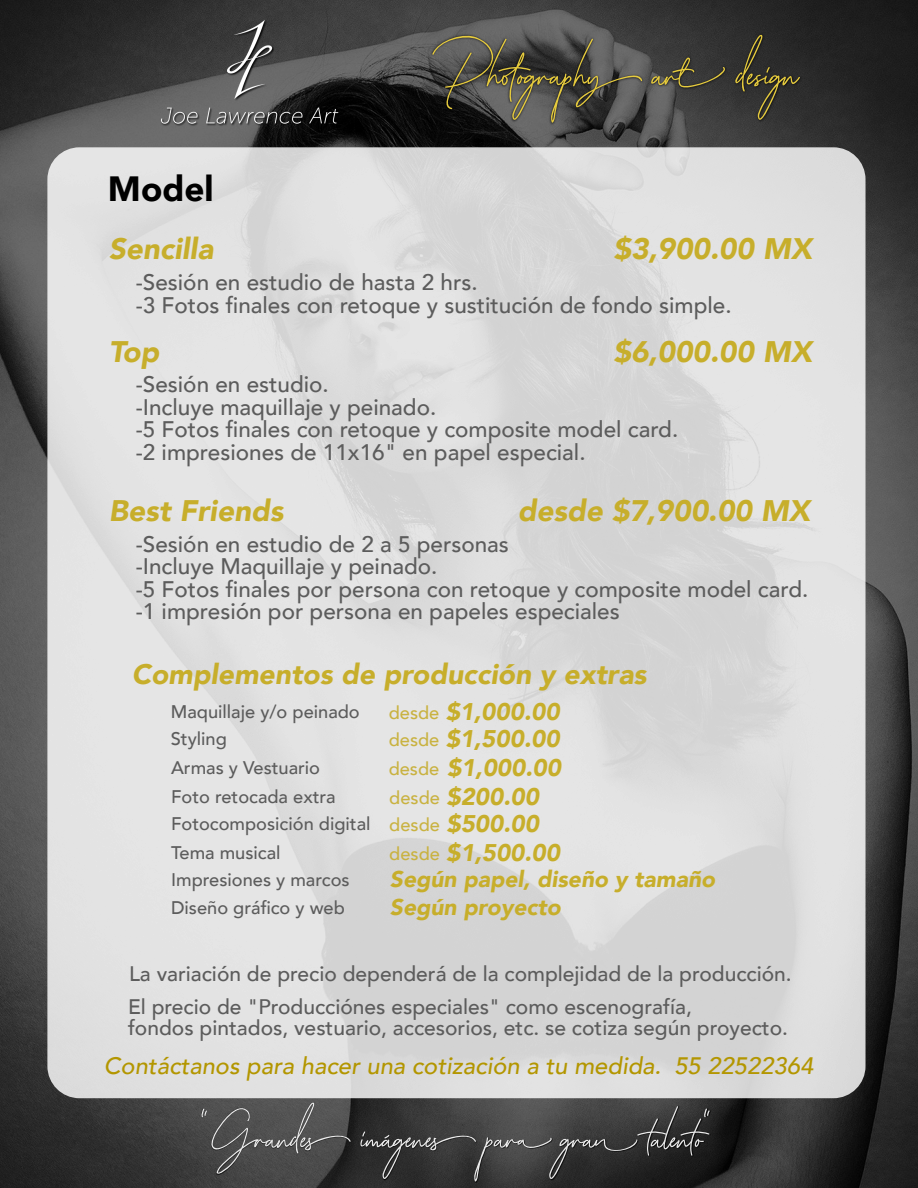
<style>
.page{position:relative;width:918px;height:1188px;background:#fff}
.page>*{position:absolute;margin:0;border:0;box-sizing:border-box;transform-origin:0 0}
.t1{font:68.4px "Katherine Script";color:#e6cb3e}
.t2{font:61.5px "Katherine Script";color:#ebebeb}
.t3{font:900 34.95px "Avenir";color:#000}
.t4{font:italic 900 29.7px "Avenir";color:#c7ae2b}
.t5{font:italic 900 28.2px "Avenir";color:#c7ae2b}
.t6{font:italic 900 24px "Avenir";color:#c7ae2b}
.t7{font:italic 500 23.85px "Avenir";color:#b39600}
.t8{font:italic 900 22.8px "Avenir";color:#c7ae2b}
.t9{font:500 22.5px/22.5px "Avenir";color:#5c5c5c}
.t10{font:500 21px/21px "Avenir";color:#5c5c5c}
.t11{font:500 18.3px/29px "Avenir";color:#5c5c5c}
.s1{font-weight:500;font-style:normal;font-size:18.3px;color:#c9b241}
.s2{color:#c9b241}
.s3{font-weight:900;font-style:italic;font-size:24px;color:#c7ae2b}
</style>
<div class="page">
<div style="left:0;top:0;width:918px;height:1188px;background:#000;opacity:.55"></div>
<div style="left:47px;top:147px;width:819px;height:951px;background:#ebebeb;border-radius:32px;opacity:.9"></div>
<img style="left:430px;top:32px;width:372px;height:93px">
<img style="left:153px;top:13px;width:194px;height:125px">
<img style="left:202px;top:1103px;width:508px;height:79px">
<h1 class="t1" style="left:433px;top:35px;width:367px">Photography art design</h1>
<h3 class="t3" style="left:108px;top:167px;width:107px">Model</h3>
<h3 class="t4" style="left:109px;top:230px;width:106px">Sencilla</h3>
<h3 class="t4" style="left:614px;top:230px;width:200px">$3,900.00 MX</h3>
<p class="t9" style="left:136px;top:271px;width:597px">-Sesión en estudio de hasta 2 hrs.<br>-3 Fotos finales con retoque y sustitución de fondo simple.</p>
<h3 class="t4" style="left:109px;top:332px;width:52px">Top</h3>
<h3 class="t4" style="left:614px;top:332px;width:200px">$6,000.00 MX</h3>
<p class="t9" style="left:136px;top:374px;width:544px">-Sesión en estudio.<br>-Incluye maquillaje y peinado.<br>-5 Fotos finales con retoque y composite model card. -2 impresiones de 11x16" en papel especial.</p>
<h3 class="t4" style="left:109px;top:491px;width:176px">Best Friends</h3>
<h3 class="t4" style="left:518px;top:491px;width:294px">desde $7,900.00 MX</h3>
<p class="t9" style="left:136px;top:533px;width:674px">-Sesión en estudio de 2 a 5 personas<br>-Incluye Maquillaje y peinado.<br>-5 Fotos finales por persona con retoque y composite model card. -1 impresión por persona en papeles especiales</p>
<p class="t5" style="left:132px;top:656px;width:516px">Complementos de producción y extras</p>
<p class="t11" style="left:171px;top:698px;width:190px">Maquillaje y/o peinado</p>
<p class="t6" style="left:389px;top:696px;width:172px"><span class="s1">desde</span> $1,000.00</p>
<p class="t11" style="left:171px;top:724px;width:58px">Styling</p>
<p class="t6" style="left:389px;top:723px;width:172px"><span class="s1">desde</span> $1,500.00</p>
<p class="t11" style="left:171px;top:753px;width:151px">Armas y Vestuario</p>
<p class="t6" style="left:389px;top:752px;width:174px"><span class="s1">desde</span> $1,000.00</p>
<p class="t11" style="left:171px;top:783px;width:166px">Foto retocada extra</p>
<p class="t6" style="left:389px;top:781px;width:151px"><span class="s1">desde</span> $200.00</p>
<p class="t11" style="left:171px;top:810px;width:370px">Fotocomposición digital <span class="s2">desde</span> <span class="s3">$500.00<br></span>Tema musical</p>
<p class="t6" style="left:389px;top:837px;width:172px"><span class="s1">desde</span> $1,500.00</p>
<p class="t11" style="left:171px;top:865px;width:180px">Impresiones y marcos</p>
<p class="t8" style="left:390px;top:864px;width:327px">Según papel, diseño y tamaño</p>
<p class="t11" style="left:171px;top:893px;width:175px">Diseño gráfico y web</p>
<p class="t8" style="left:390px;top:892px;width:172px">Según proyecto</p>
<p class="t10" style="left:129px;top:963px;width:664px">La variación de precio dependerá de la complejidad de la producción.</p>
<p class="t10" style="left:128px;top:996px;width:661px">El precio de "Producciónes especiales" como escenografía,<br>fondos pintados, vestuario, accesorios, etc. se cotiza según proyecto.</p>
<p class="t7" style="left:104px;top:1050px;width:711px">Contáctanos para hacer una cotización a tu medida. 55 22522364</p>
<h2 class="t2" style="left:201px;top:1103px;width:521px">"Grandes imágenes para gran talento"</h2>
</div>
